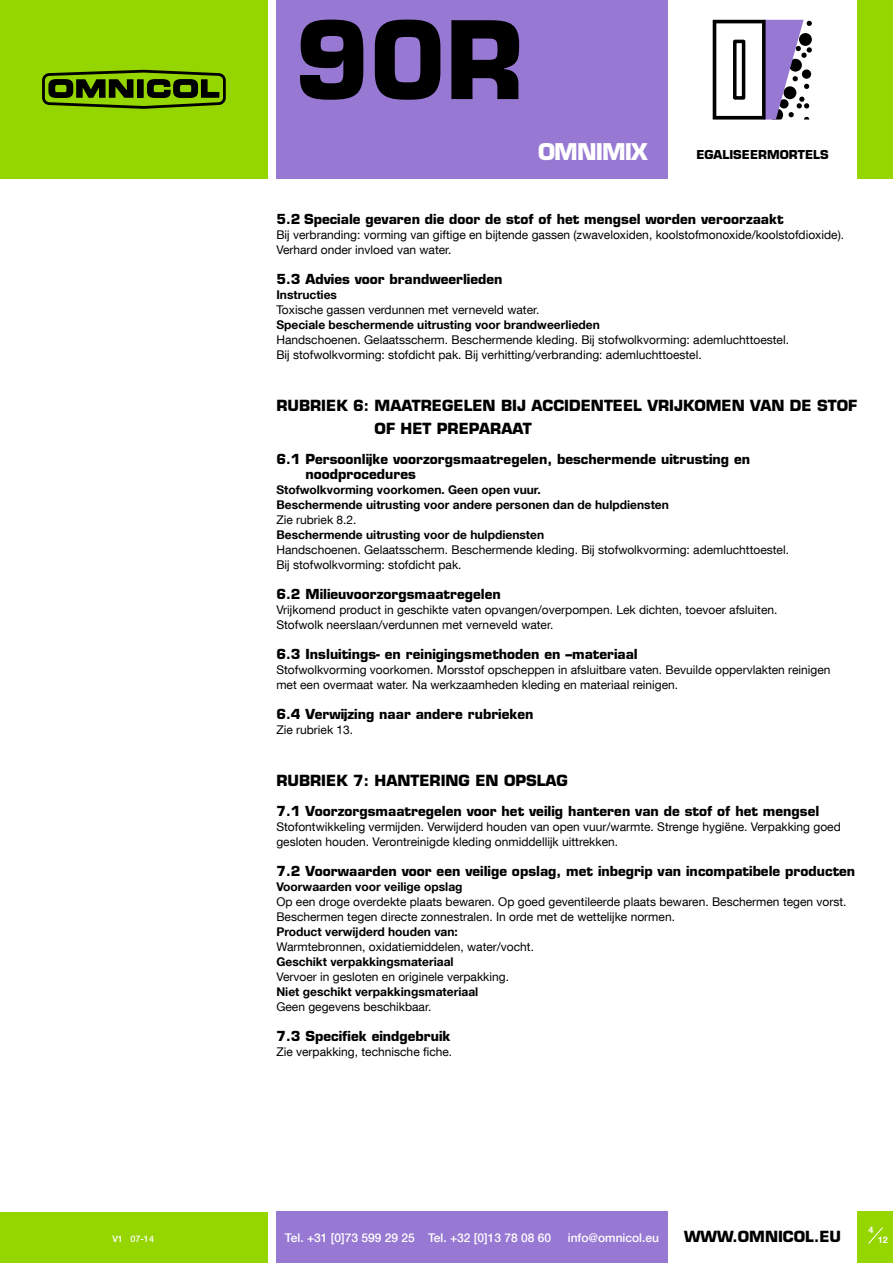
<style>
.page{position:relative;width:893px;height:1263px;background:#fff}
.page>*{position:absolute;margin:0;border:0;box-sizing:border-box;transform-origin:0 0}
.t1{font:700 105.15px "Eurostile";color:#000}
.t2{font:700 22.5px "Eurostile";letter-spacing:-.04em;color:#fff}
.t3{font:700 15px/22.5px "Eurostile";color:#000}
.t4{font:700 13.5px/15px "Eurostile";color:#000}
.t5{font:12px/15px "Helvetica Neue LT Com";color:#000}
.t6{font:700 12px/15px "Helvetica Neue LT Com";color:#000}
.t7{font:500 12px "Helvetica Neue LT Com";color:#fff}
.t8{font:700 12px "Eurostile";color:#000}
.t9{font:500 9px "Helvetica Neue LT Com";color:#fff}
.t10{font:700 9px "Helvetica Neue LT Com";color:#fff}
</style>
<div class="page">
<div style="left:0;top:0;width:268px;height:179px;background:#95d500"></div>
<div style="left:42px;top:73px;width:184px;height:32px;border:3px solid #000;border-radius:6px"></div>
<svg style="left:48px;top:79px;width:86px;height:19px"></svg>
<div style="left:138px;top:80px;width:5px;height:17px;background:#000"></div>
<div style="left:137px;top:79px;width:7px;height:19px;border:1px solid #000"></div>
<svg style="left:146px;top:79px;width:74px;height:19px"></svg>
<div style="left:0;top:1212px;width:268px;height:51px;background:#95d500"></div>
<div style="left:276px;top:1212px;width:392px;height:51px;background:#9778d3"></div>
<div style="left:857px;top:1211px;width:36px;height:52px;background:#95d500"></div>
<div style="left:857px;top:0;width:36px;height:179px;background:#95d500"></div>
<div style="left:276px;top:0;width:392px;height:179px;background:#9778d3"></div>
<svg style="left:868px;top:1227px;width:15px;height:17px"></svg>
<svg style="left:713px;top:20px;width:99px;height:99px"></svg>
<div style="left:735px;top:41px;width:9px;height:57px;background:#fff"></div>
<div style="left:733px;top:40px;width:12px;height:60px;border:4px solid #000"></div>
<h1 class="t1" style="left:294px;top:-5px;width:231px">90R</h1>
<h2 class="t2" style="left:538px;top:138px;width:111px">OMNIMIX</h2>
<p class="t8" style="left:696px;top:147px;width:134px">EGALISEERMORTELS</p>
<p class="t4" style="left:276px;top:211px;width:509px">5.2 Speciale gevaren die door de stof of het mengsel worden veroorzaakt</p>
<p class="t5" style="left:276px;top:226px;width:569px">Bij verbranding: vorming van giftige en bijtende gassen (zwaveloxiden, koolstofmonoxide/koolstofdioxide).<br>Verhard onder invloed van water.</p>
<p class="t4" style="left:276px;top:271px;width:228px">5.3 Advies voor brandweerlieden</p>
<p class="t6" style="left:276px;top:286px;width:62px">Instructies</p>
<p class="t5" style="left:276px;top:301px;width:264px">Toxische gassen verdunnen met verneveld water.</p>
<p class="t6" style="left:276px;top:316px;width:325px">Speciale beschermende uitrusting voor brandweerlieden</p>
<p class="t5" style="left:276px;top:331px;width:514px">Handschoenen. Gelaatsscherm. Beschermende kleding. Bij stofwolkvorming: ademluchttoestel.<br>Bij stofwolkvorming: stofdicht pak. Bij verhitting/verbranding: ademluchttoestel.</p>
<p class="t3" style="left:375px;top:394px;width:484px;text-indent:-98px">RUBRIEK 6: MAATREGELEN BIJ ACCIDENTEEL VRIJKOMEN VAN DE STOF<br>OF HET PREPARAAT</p>
<p class="t4" style="left:306px;top:451px;width:446px;text-indent:-29px">6.1 Persoonlijke voorzorgsmaatregelen, beschermende uitrusting en noodprocedures</p>
<p class="t6" style="left:276px;top:481px;width:394px">Stofwolkvorming voorkomen. Geen open vuur.<br>Beschermende uitrusting voor andere personen dan de hulpdiensten</p>
<p class="t5" style="left:276px;top:511px;width:82px">Zie rubriek 8.2.</p>
<p class="t6" style="left:276px;top:526px;width:269px">Beschermende uitrusting voor de hulpdiensten</p>
<p class="t5" style="left:276px;top:541px;width:514px">Handschoenen. Gelaatsscherm. Beschermende kleding. Bij stofwolkvorming: ademluchttoestel.<br>Bij stofwolkvorming: stofdicht pak.</p>
<p class="t4" style="left:276px;top:586px;width:226px">6.2 Milieuvoorzorgsmaatregelen</p>
<p class="t5" style="left:276px;top:601px;width:503px">Vrijkomend product in geschikte vaten opvangen/overpompen. Lek dichten, toevoer afsluiten.<br>Stofwolk neerslaan/verdunnen met verneveld water.</p>
<p class="t4" style="left:276px;top:646px;width:363px">6.3 Insluitings- en reinigingsmethoden en –materiaal</p>
<p class="t5" style="left:276px;top:661px;width:556px">Stofwolkvorming voorkomen. Morsstof opscheppen in afsluitbare vaten. Bevuilde oppervlakten reinigen met een overmaat water. Na werkzaamheden kleding en materiaal reinigen.</p>
<p class="t4" style="left:276px;top:706px;width:259px">6.4 Verwijzing naar andere rubrieken</p>
<p class="t5" style="left:276px;top:721px;width:78px">Zie rubriek 13.</p>
<p class="t3" style="left:276px;top:769px;width:293px">RUBRIEK 7: HANTERING EN OPSLAG</p>
<p class="t4" style="left:276px;top:803px;width:544px">7.1 Voorzorgsmaatregelen voor het veilig hanteren van de stof of het mengsel</p>
<p class="t5" style="left:276px;top:819px;width:566px">Stofontwikkeling vermijden. Verwijderd houden van open vuur/warmte. Strenge hygiëne. Verpakking goed gesloten houden. Verontreinigde kleding onmiddellijk uittrekken.</p>
<p class="t4" style="left:276px;top:863px;width:580px">7.2 Voorwaarden voor een veilige opslag, met inbegrip van incompatibele producten</p>
<p class="t6" style="left:276px;top:879px;width:188px">Voorwaarden voor veilige opslag</p>
<p class="t5" style="left:276px;top:894px;width:572px">Op een droge overdekte plaats bewaren. Op goed geventileerde plaats bewaren. Beschermen tegen vorst.<br>Beschermen tegen directe zonnestralen. In orde met de wettelijke normen.</p>
<p class="t6" style="left:276px;top:924px;width:183px">Product verwijderd houden van:</p>
<p class="t5" style="left:276px;top:939px;width:259px">Warmtebronnen, oxidatiemiddelen, water/vocht.</p>
<p class="t6" style="left:276px;top:954px;width:179px">Geschikt verpakkingsmateriaal</p>
<p class="t5" style="left:276px;top:969px;width:234px">Vervoer in gesloten en originele verpakking.</p>
<p class="t6" style="left:276px;top:984px;width:203px">Niet geschikt verpakkingsmateriaal</p>
<p class="t5" style="left:276px;top:999px;width:156px">Geen gegevens beschikbaar.</p>
<p class="t4" style="left:276px;top:1028px;width:176px">7.3 Specifiek eindgebruik</p>
<p class="t5" style="left:276px;top:1044px;width:177px">Zie verpakking, technische fiche.</p>
<p class="t9" style="left:112px;top:1233px;width:43px">V1 07-14</p>
<p class="t7" style="left:285px;top:1230px;width:268px">Tel. +31 [0]73 599 29 25 Tel. +32 [0]13 78 08 60</p>
<p class="t7" style="left:568px;top:1230px;width:93px">info@omnicol.eu</p>
<p class="t3" style="left:684px;top:1225px;width:159px">WWW.OMNICOL.EU</p>
<p class="t10" style="left:868px;top:1224px;width:7px">4</p>
<p class="t10" style="left:878px;top:1234px;width:12px">12</p>
</div>
